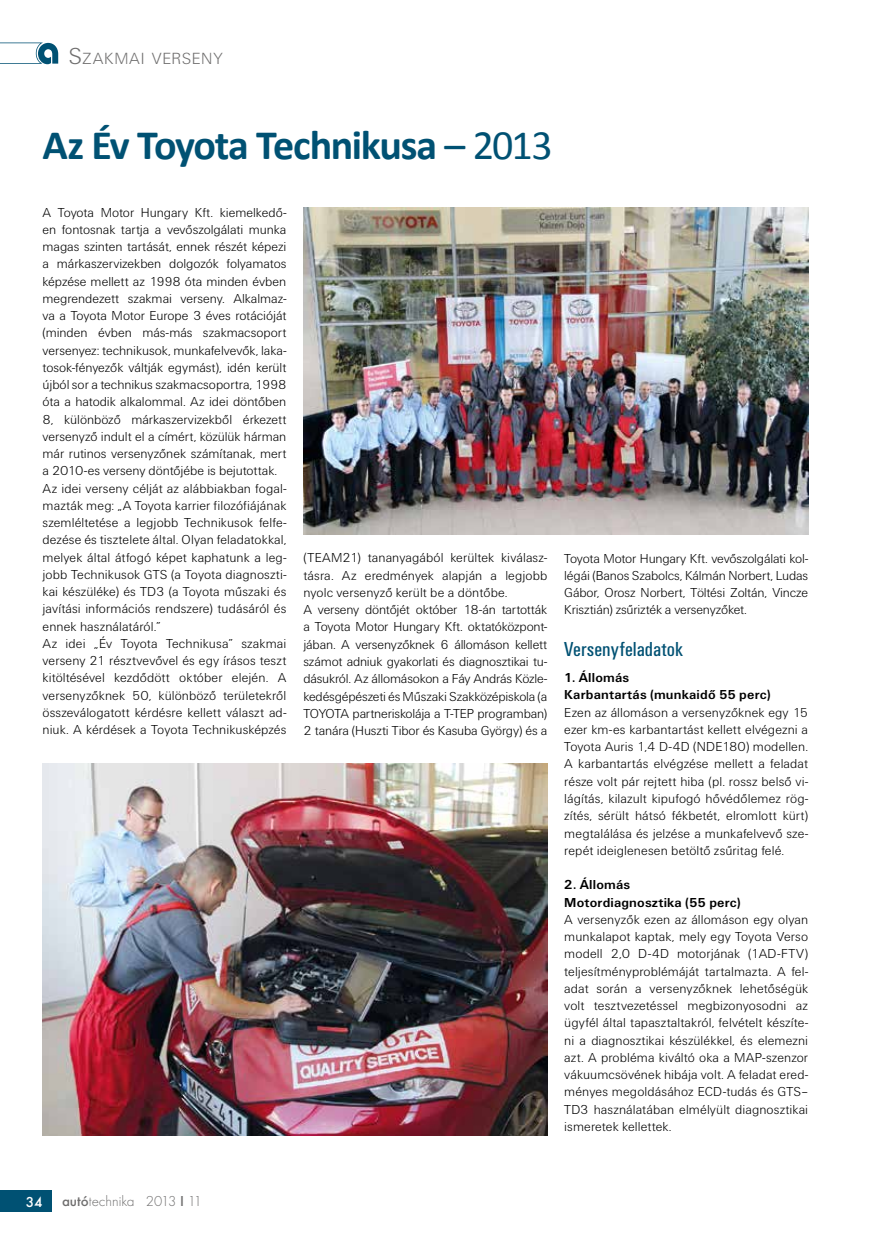
<style>
.page{position:relative;width:872px;height:1246px;background:#fff}
.page>*{position:absolute;margin:0;border:0;box-sizing:border-box;transform-origin:0 0}
.t1{font:700 42px "Calibri";letter-spacing:-.035em;color:#005173}
.t2{font:21px "U001 Con";color:#005173}
.t3{font:16.8px "U001 Lig";letter-spacing:.04em;color:#706f6f}
.t4{font:300 15px "Futura TOT";color:#706f6f}
.t5{font:500 15px "Futura TOT";color:#fff}
.t6{font:13.5px/17.2px "U001 Lig";color:#000}
.s1{font-size:24px}
.s2{font-weight:400}
.s3{font-family:"U001";font-weight:700}
.s4{font-weight:500}
</style>
<div class="page">
<div style="left:0;top:1191px;width:51px;height:21px;background:#005173"></div>
<svg style="left:0;top:43px;width:58px;height:21px"></svg>
<img style="left:303px;top:207px;width:505px;height:328px">
<img style="left:43px;top:764px;width:504px;height:371px">
<p class="t3" style="left:68px;top:49px;width:156px"><span class="s1">S</span>ZAKMAI VERSENY</p>
<p class="t1" style="left:43px;top:119px;width:511px">Az Év Toyota Technikusa <span class="s2">– 2013</span></p>
<p class="t6" style="left:43px;top:204px;width:245px">A Toyota Motor Hungary Kft. kiemelkedő&shy;en fontosnak tartja a vevőszolgálati munka magas szinten tartását, ennek részét képezi a márkaszervizekben dolgozók folyamatos képzése mellett az 1998 óta minden évben megrendezett szakmai verseny. Alkalmaz&shy;va a Toyota Motor Europe 3 éves rotációját (minden évben más-más szakmacsoport versenyez: technikusok, munkafelvevők, laka&shy;tosok-fényezők váltják egymást), idén került újból sor a technikus szakmacsoportra, 1998 óta a hatodik alkalommal. Az idei döntőben 8, különböző márkaszervizekből érkezett versenyző indult el a címért, közülük hárman már rutinos versenyzőnek számítanak, mert a 2010-es verseny döntőjébe is bejutottak.<br>Az idei verseny célját az alábbiakban fogal&shy;mazták meg: „A Toyota karrier filozófiájának szemléltetése a legjobb Technikusok felfe&shy;dezése és tisztelete által. Olyan feladatokkal, melyek által átfogó képet kaphatunk a leg&shy;jobb Technikusok GTS (a Toyota diagnoszti&shy;kai készüléke) és TD3 (a Toyota műszaki és javítási információs rendszere) tudásáról és ennek használatáról.”<br>Az idei „Év Toyota Technikusa” szakmai verseny 21 résztvevővel és egy írásos teszt kitöltésével kezdődött október elején. A versenyzőknek 50, különböző területekről összeválogatott kérdésre kellett választ ad&shy;niuk. A kérdések a Toyota Technikusképzés</p>
<p class="t6" style="left:303px;top:549px;width:245px">(TEAM21) tananyagából kerültek kiválasz&shy;tásra. Az eredmények alapján a legjobb nyolc versenyző került be a döntőbe.<br>A verseny döntőjét október 18-án tartották a Toyota Motor Hungary Kft. oktatóközpont&shy;jában. A versenyzőknek 6 állomáson kellett számot adniuk gyakorlati és diagnosztikai tu&shy;dásukról. Az állomásokon a Fáy András Közle&shy;kedésgépészeti és Műszaki Szakközépiskola (a TOYOTA partneriskolája a T-TEP programban)<br>2 tanára (Huszti Tibor és Kasuba György) és a</p>
<p class="t6" style="left:564px;top:550px;width:245px;text-align:justify">Toyota Motor Hungary Kft. vevőszolgálati kol&shy;légái (Banos Szabolcs, Kálmán Norbert, Ludas Gábor, Orosz Norbert, Töltési Zoltán, Vincze Krisztián) zsűrizték a versenyzőket.</p>
<p class="t2" style="left:564px;top:638px;width:120px">Versenyfeladatok</p>
<p class="t6" style="left:564px;top:669px;width:245px"><span class="s3">1. Állomás<br>Karbantartás (munkaidő 55 perc)<br></span>Ezen az állomáson a versenyzőknek egy 15 ezer km-es karbantartást kellett elvégezni a Toyota Auris 1,4 D-4D (NDE180) modellen.<br>A karbantartás elvégzése mellett a feladat része volt pár rejtett hiba (pl. rossz belső vi&shy;lágítás, kilazult kipufogó hővédőlemez rög&shy;zítés, sérült hátsó fékbetét, elromlott kürt) megtalálása és jelzése a munkafelvevő sze&shy;repét ideiglenesen betöltő zsűritag felé.</p>
<p class="t6" style="left:564px;top:876px;width:245px"><span class="s3">2. Állomás<br>Motordiagnosztika (55 perc)<br></span>A versenyzők ezen az állomáson egy olyan munkalapot kaptak, mely egy Toyota Verso modell 2,0 D-4D motorjának (1AD-FTV) teljesítményproblémáját tartalmazta. A fel&shy;adat során a versenyzőknek lehetőségük volt tesztvezetéssel megbizonyosodni az ügyfél által tapasztaltakról, felvételt készíte&shy;ni a diagnosztikai készülékkel, és elemezni azt. A probléma kiváltó oka a MAP-szenzor vákuumcsövének hibája volt. A feladat ered&shy;ményes megoldásához ECD-tudás és GTS– TD3 használatában elmélyült diagnosztikai ismeretek kellettek.</p>
<p class="t5" style="left:26px;top:1193px;width:18px">34</p>
<p class="t4" style="left:62px;top:1193px;width:142px"><span class="s4">autó</span>technika 2013 <span class="s4">I</span> 11</p>
</div>
